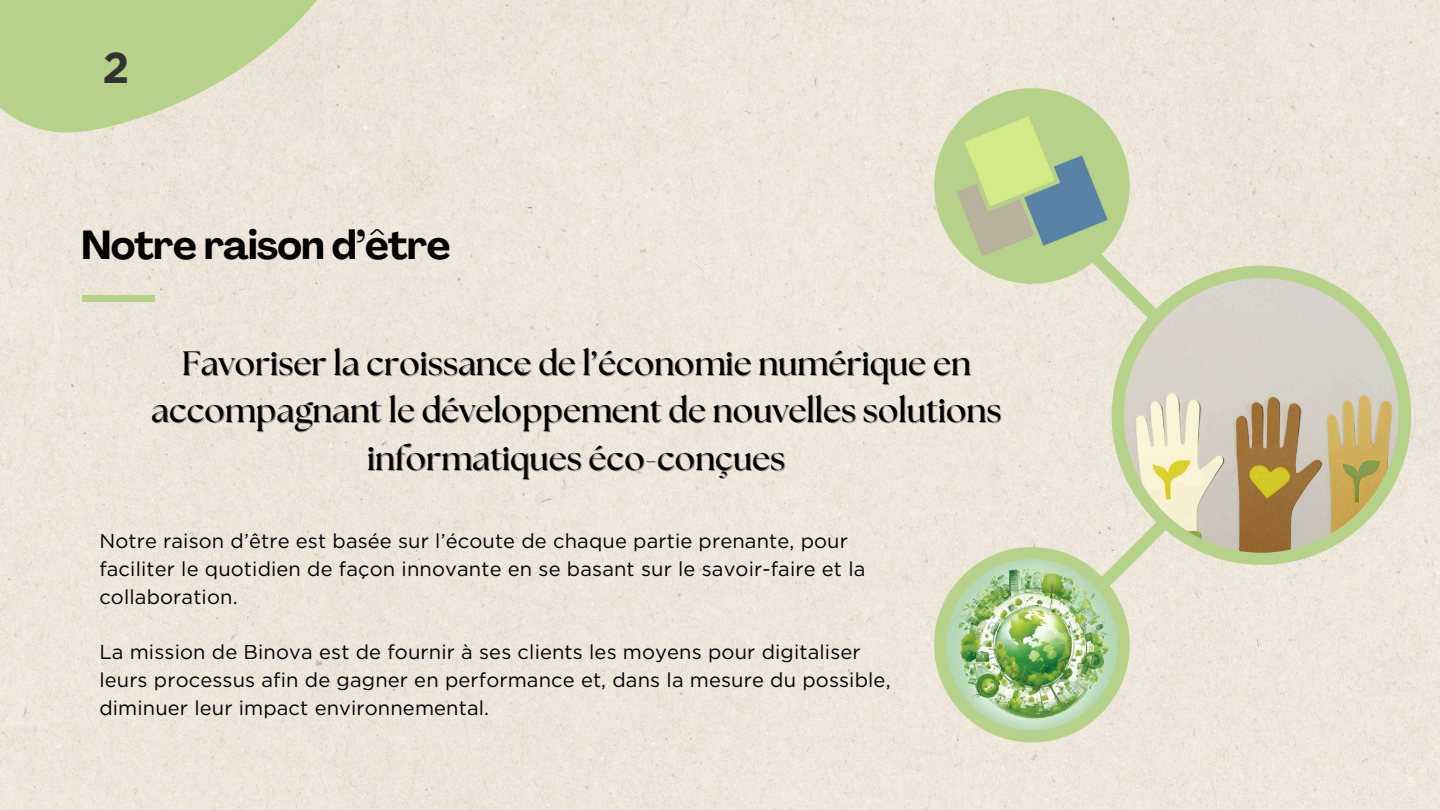
<style>
.page{position:relative;width:1440px;height:810px;background:#ede6db}
.page>*{position:absolute;margin:0;border:0;box-sizing:border-box;transform-origin:0 0}
.t1{font:700 43.3px "Gotham";color:#323232}
.t2{font:700 40px "Agrandir";letter-spacing:-.02em;color:#000}
.t3{font:700 33.7px/47.2px "The Seasons";color:#000;text-align:center}
.t4{font:20.1px/27.8px "Gotham";letter-spacing:.005em;color:#000}
</style>
<div class="page">
<svg style="left:0;top:0;width:352px;height:141px;background:#cad8a8"></svg>
<div style="left:82px;top:295px;width:72px;height:6px;background:#b6d28a"></div>
<svg style="left:934px;top:88px;width:477px;height:655px;background:#e6e3d1"></svg>
<img style="left:946px;top:559px;width:171px;height:171px;border-radius:50%">
<img style="left:946px;top:100px;width:171px;height:171px">
<img style="left:1124px;top:278px;width:275px;height:275px;border-radius:50%">
<h1 class="t1" style="left:103px;top:42px;width:28px">2</h1>
<h2 class="t2" style="left:81px;top:229px;width:371px">Notre raison d’être</h2>
<h3 class="t3" style="left:151px;top:341px;width:852px">Favoriser la croissance de l’économie numérique en accompagnant le développement de nouvelles solutions informatiques éco-conçues</h3>
<p class="t4" style="left:99px;top:527px;width:768px">Notre raison d’être est basée sur l’écoute de chaque partie prenante, pour faciliter le quotidien de façon innovante en se basant sur le savoir-faire et la collaboration.</p>
<p class="t4" style="left:99px;top:638px;width:793px">La mission de Binova est de fournir à ses clients les moyens pour digitaliser leurs processus afin de gagner en performance et, dans la mesure du possible, diminuer leur impact environnemental.</p>
</div>
